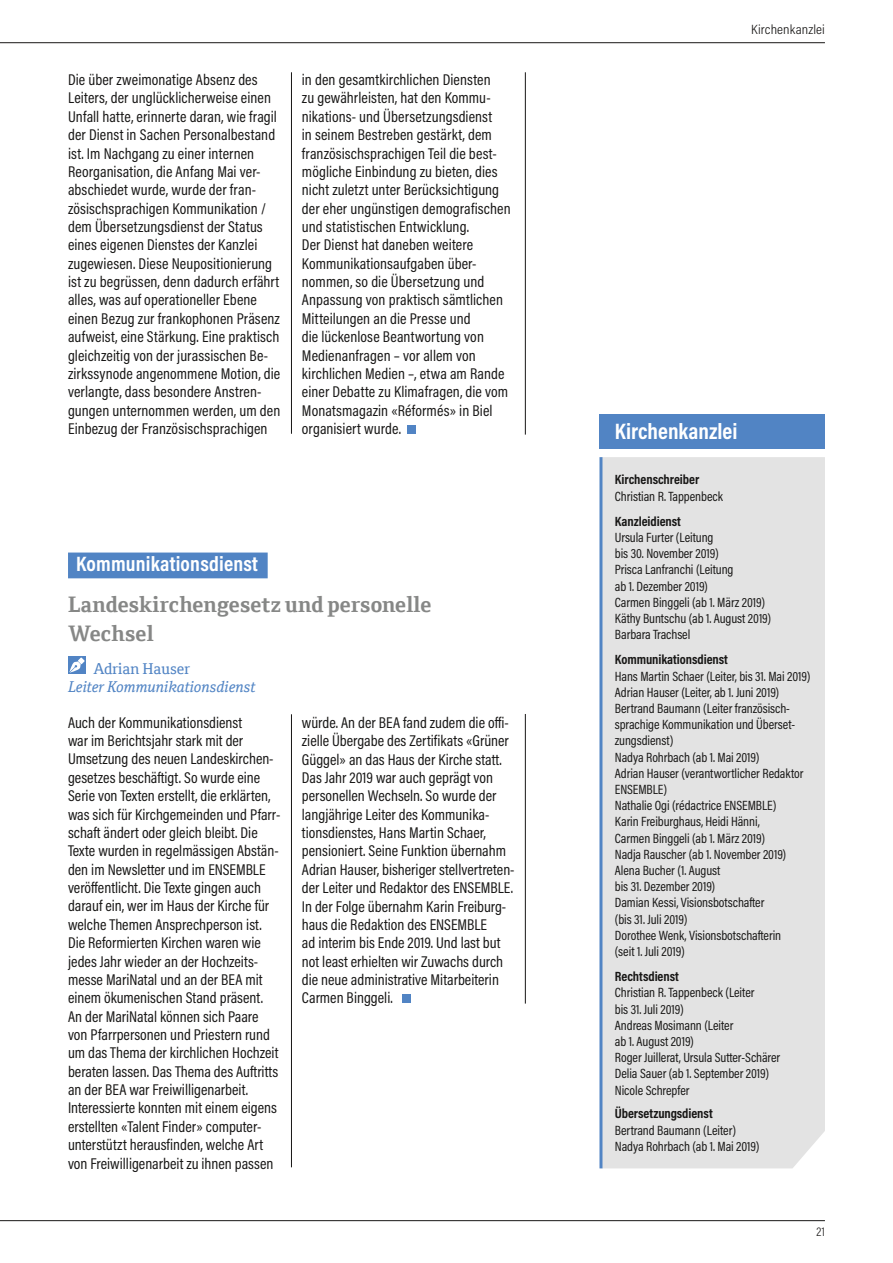
<style>
.page{position:relative;width:893px;height:1263px;background:#fff}
.page>*{position:absolute;margin:0;border:0;box-sizing:border-box;transform-origin:0 0}
.t1{font:700 22.5px "Acumin Pro Cond";color:#fff}
.t2{font:700 21.45px/28.5px "Cordale";letter-spacing:-.02em;color:#868786}
.t3{font:700 21px "Acumin Pro Cond";letter-spacing:.01em;color:#fff}
.t4{font:15.75px/18.3px "Acumin Pro Cond";color:#181716}
.t5{font:italic 15px "Cordale";color:#5184c4}
.t6{font:15px "Cordale";color:#5184c4}
.t7{font:13.5px/16.2px "Acumin Pro Cond";letter-spacing:-.005em;color:#181716}
.t8{font:700 13.5px "Acumin Pro Cond";letter-spacing:-.005em;color:#181716}
.t9{font:300 13.5px "Acumin Pro Cond";letter-spacing:.01em;color:#181716;scale:1.1 1}
.t10{font:300 12.75px "Acumin Pro Cond";color:#181716}
</style>
<div class="page">
<hr style="left:0;top:1220px;width:825px;height:1px;background:#181716">
<hr style="left:0;top:42px;width:825px;height:1px;background:#181716">
<div style="left:402px;top:995px;width:9px;height:8px;background:#5184c4"></div>
<div style="left:68px;top:552px;width:200px;height:26px;background:#5184c4"></div>
<div style="left:68px;top:656px;width:17px;height:18px;background:#5184c4"></div>
<svg style="left:69px;top:661px;width:12px;height:12px"></svg>
<svg style="left:78px;top:657px;width:7px;height:7px"></svg>
<div style="left:602px;top:457px;width:223px;height:711px;background:#e3e3e3"></div>
<hr style="left:599px;top:457px;width:3px;height:711px;background:#5184c4">
<div style="left:407px;top:425px;width:9px;height:9px;background:#5184c4"></div>
<hr style="left:291px;top:72px;width:1px;height:362px;background:#181716">
<hr style="left:525px;top:72px;width:1px;height:363px;background:#181716">
<hr style="left:291px;top:714px;width:1px;height:453px;background:#181716">
<hr style="left:525px;top:714px;width:1px;height:289px;background:#181716">
<div style="left:599px;top:414px;width:226px;height:35px;background:#5184c4"></div>
<p class="t4" style="left:68px;top:70px;width:214px">Die über zweimonatige Absenz des Leiters, der unglücklicherweise einen Unfall hatte, erinnerte daran, wie fragil der Dienst in Sachen Personalbestand ist. Im Nachgang zu einer internen Reorganisation, die Anfang Mai ver&shy;abschiedet wurde, wurde der fran&shy;zösischsprachigen Kommunikation / dem Übersetzungsdienst der Status eines eigenen Dienstes der Kanzlei zugewiesen. Diese Neupositionierung ist zu begrüssen, denn dadurch erfährt alles, was auf operationeller Ebene einen Bezug zur frankophonen Präsenz aufweist, eine Stärkung. Eine praktisch gleichzeitig von der jurassischen Be&shy;zirkssynode angenommene Motion, die verlangte, dass besondere Anstren&shy;gungen unternommen werden, um den Einbezug der Französischsprachigen</p>
<p class="t4" style="left:302px;top:70px;width:210px">in den gesamtkirchlichen Diensten<br>zu gewährleisten, hat den Kommu&shy;nikations- und Übersetzungsdienst<br>in seinem Bestreben gestärkt, dem französischsprachigen Teil die best&shy;mögliche Einbindung zu bieten, dies nicht zuletzt unter Berücksichtigung der eher ungünstigen demografischen und statistischen Entwicklung.<br>Der Dienst hat daneben weitere Kommunikationsaufgaben über&shy;nommen, so die Übersetzung und Anpassung von praktisch sämtlichen Mitteilungen an die Presse und<br>die lückenlose Beantwortung von Medienanfragen – vor allem von kirchlichen Medien –, etwa am Rande einer Debatte zu Klimafragen, die vom Monatsmagazin «Réformés» in Biel organisiert wurde.</p>
<h3 class="t3" style="left:76px;top:550px;width:183px">Kommunikationsdienst</h3>
<h2 class="t2" style="left:68px;top:591px;width:365px">Landeskirchengesetz und personelle<br>Wechsel</h2>
<p class="t6" style="left:94px;top:660px;width:98px">Adrian Hauser</p>
<p class="t5" style="left:68px;top:678px;width:189px">Leiter Kommunikationsdienst</p>
<p class="t4" style="left:68px;top:713px;width:214px">Auch der Kommunikationsdienst<br>war im Berichtsjahr stark mit der Umsetzung des neuen Landeskirchen&shy;gesetzes beschäftigt. So wurde eine Serie von Texten erstellt, die erklärten, was sich für Kirchgemeinden und Pfarr&shy;schaft ändert oder gleich bleibt. Die Texte wurden in regelmässigen Abstän&shy;den im Newsletter und im ENSEMBLE veröffentlicht. Die Texte gingen auch darauf ein, wer im Haus der Kirche für welche Themen Ansprechperson ist.<br>Die Reformierten Kirchen waren wie jedes Jahr wieder an der Hochzeits&shy;messe MariNatal und an der BEA mit einem ökumenischen Stand präsent.<br>An der MariNatal können sich Paare von Pfarrpersonen und Priestern rund um das Thema der kirchlichen Hochzeit beraten lassen. Das Thema des Auftritts an der BEA war Freiwilligenarbeit.<br>Interessierte konnten mit einem eigens erstellten «Talent Finder» computer&shy;unterstützt herausfinden, welche Art von Freiwilligenarbeit zu ihnen passen</p>
<p class="t4" style="left:302px;top:713px;width:214px">würde. An der BEA fand zudem die offi&shy;zielle Übergabe des Zertifikats «Grüner Güggel» an das Haus der Kirche statt.<br>Das Jahr 2019 war auch geprägt von personellen Wechseln. So wurde der langjährige Leiter des Kommunika&shy;tionsdienstes, Hans Martin Schaer, pensioniert. Seine Funktion übernahm Adrian Hauser, bisheriger stellvertreten&shy;der Leiter und Redaktor des ENSEMBLE.<br>In der Folge übernahm Karin Freiburg&shy;haus die Redaktion des ENSEMBLE<br>ad interim bis Ende 2019. Und last but not least erhielten wir Zuwachs durch die neue administrative Mitarbeiterin Carmen Binggeli.</p>
<p class="t9" style="left:751px;top:21px;width:69px">Kirchenkanzlei</p>
<h1 class="t1" style="left:615px;top:416px;width:124px">Kirchenkanzlei</h1>
<p class="t8" style="left:615px;top:471px;width:86px">Kirchenschreiber</p>
<p class="t7" style="left:615px;top:487px;width:110px">Christian R. Tappenbeck</p>
<p class="t8" style="left:615px;top:512px;width:68px">Kanzleidienst</p>
<p class="t7" style="left:615px;top:529px;width:158px">Ursula Furter (Leitung<br>bis 30. November 2019)<br>Prisca Lanfranchi (Leitung<br>ab 1. Dezember 2019)<br>Carmen Binggeli (ab 1. März 2019)<br>Käthy Buntschu (ab 1. August 2019)<br>Barbara Trachsel</p>
<p class="t8" style="left:615px;top:651px;width:115px">Kommunikationsdienst</p>
<p class="t7" style="left:615px;top:667px;width:197px">Hans Martin Schaer (Leiter, bis 31. Mai 2019)<br>Adrian Hauser (Leiter, ab 1. Juni 2019)<br>Bertrand Baumann (Leiter französisch&shy;sprachige Kommunikation und Überset&shy;zungsdienst)<br>Nadya Rohrbach (ab 1. Mai 2019)<br>Adrian Hauser (verantwortlicher Redaktor<br>ENSEMBLE)<br>Nathalie Ogi (rédactrice ENSEMBLE)<br>Karin Freiburghaus, Heidi Hänni,<br>Carmen Binggeli (ab 1. März 2019)<br>Nadja Rauscher (ab 1. November 2019)<br>Alena Bucher (1. August<br>bis 31. Dezember 2019)<br>Damian Kessi, Visionsbotschafter<br>(bis 31. Juli 2019)<br>Dorothee Wenk, Visionsbotschafterin<br>(seit 1. Juli 2019)</p>
<p class="t8" style="left:615px;top:968px;width:66px">Rechtsdienst</p>
<p class="t7" style="left:615px;top:984px;width:167px">Christian R. Tappenbeck (Leiter<br>bis 31. Juli 2019)<br>Andreas Mosimann (Leiter<br>ab 1. August 2019)<br>Roger Juillerat, Ursula Sutter-Schärer<br>Delia Sauer (ab 1. September 2019)<br>Nicole Schrepfer</p>
<p class="t8" style="left:615px;top:1105px;width:99px">Übersetzungsdienst</p>
<p class="t7" style="left:615px;top:1121px;width:146px">Bertrand Baumann (Leiter)<br>Nadya Rohrbach (ab 1. Mai 2019)</p>
<p class="t10" style="left:816px;top:1224px;width:10px">21</p>
</div>
